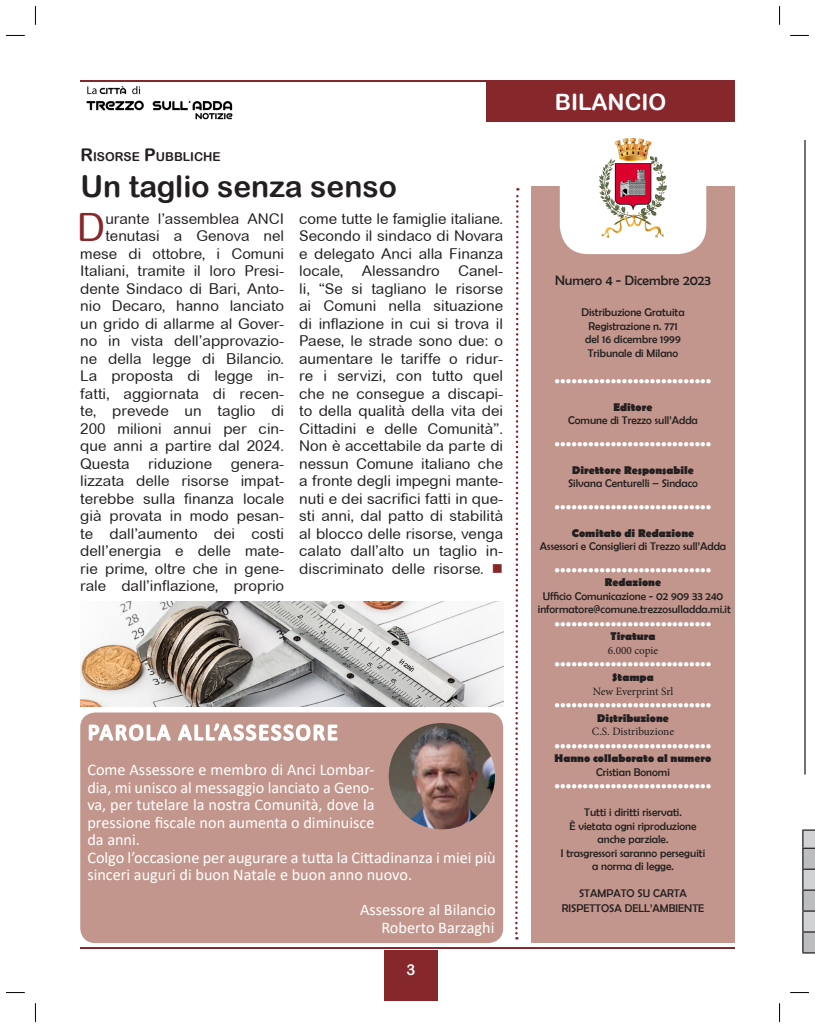
<style>
.page{position:relative;width:815px;height:1028px;background:#fff}
.page>*{position:absolute;margin:0;border:0;box-sizing:border-box;transform-origin:0 0}
.t1{font:39px "Arial Rounded MT";color:#86272b}
.t2{font:30px "Arial Rounded MT Bold";color:#231f20}
.t3{font:22.5px "Arial Rounded MT Bold";color:#fff}
.t4{font:16.25px/17.5px "Calibri";color:#fff}
.t5{font:15px/17.5px "Arial Rounded MT";color:#231f20;text-align:right}
.t6{font:15px "Arial Rounded MT Bold";color:#fff}
.t7{font:13.75px "Berlin Sans FB";color:#231f20}
.t8{font:12.25px "Arial Rounded MT Bold";color:#231f20}
.t9{font:11.25px/13.5px "Berlin Sans FB";color:#231f20;text-align:center}
.t10{font:700 11.25px "Berlin Sans FB";color:#231f20}
.t11{font:11.25px "Minion Pro";color:#231f20}
.t12{font:7.5px "Wingdings";color:#fff}
.s1{font-size:17.5px}
.s2{color:#86272b}
</style>
<div class="page">
<div style="left:384px;top:950px;width:54px;height:51px;background:#86272b"></div>
<hr style="left:80px;top:947px;width:655px;height:2px;background:#86272b">
<hr style="left:80px;top:80px;width:655px;height:2px;background:#86272b">
<div style="left:486px;top:82px;width:249px;height:40px;background:#86272b"></div>
<img style="left:86px;top:85px;width:147px;height:35px">
<svg style="left:802px;top:829px;width:13px;height:124px"></svg>
<hr style="left:804px;top:140px;width:2px;height:634px;background:#231f20">
<div style="left:80px;top:712px;width:423px;height:231px;background:#c2968c;border-radius:15px"></div>
<svg style="left:88px;top:723px;width:250px;height:18px"></svg>
<img style="left:389px;top:723px;width:106px;height:106px;border-radius:53px">
<svg style="left:515px;top:188px;width:5px;height:751px"></svg>
<div style="left:531px;top:187px;width:204px;height:756px;background:#c2968c"></div>
<div style="left:560px;top:125px;width:146px;height:129px;background:#fff;border-radius:28px"></div>
<img style="left:599px;top:139px;width:68px;height:99px">
<img style="left:80px;top:601px;width:423px;height:105px">
<svg style="left:6px;top:35px;width:19px;height:1px"></svg>
<svg style="left:790px;top:35px;width:19px;height:1px"></svg>
<svg style="left:6px;top:992px;width:19px;height:1px"></svg>
<svg style="left:790px;top:992px;width:19px;height:1px"></svg>
<svg style="left:35px;top:6px;width:1px;height:19px"></svg>
<svg style="left:35px;top:1003px;width:1px;height:19px"></svg>
<svg style="left:779px;top:6px;width:1px;height:19px"></svg>
<svg style="left:779px;top:1003px;width:1px;height:19px"></svg>
<p class="t8" style="left:80px;top:150px;width:142px"><span class="s1">R</span>ISORSE <span class="s1">P</span>UBBLICHE</p>
<h2 class="t2" style="left:80px;top:169px;width:318px">Un taglio senza senso</h2>
<h1 class="t1" style="left:77px;top:205px;width:30px">D</h1>
<p class="t5" style="left:80px;top:209px;width:205px">urante l’assemblea ANCI tenutasi a Genova nel mese di ottobre, i Comuni<br>Italiani, tramite il loro Presi&shy;dente Sindaco di Bari, Anto&shy;nio Decaro, hanno lanciato un grido di allarme al Gover&shy;no in vista dell’approvazio&shy;ne della legge di Bilancio.<br>La proposta di legge in&shy;fatti, aggiornata di recen&shy;te, prevede un taglio di<br>200 milioni annui per cin&shy;que anni a partire dal 2024.<br>Questa riduzione genera&shy;lizzata delle risorse impat&shy;terebbe sulla finanza locale già provata in modo pesan&shy;te dall’aumento dei costi dell’energia e delle mate&shy;rie prime, oltre che in gene&shy;rale dall’inflazione, proprio</p>
<p class="t5" style="left:299px;top:210px;width:205px;text-align:justify">come tutte le famiglie italiane.<br>Secondo il sindaco di Novara e delegato Anci alla Finanza locale, Alessandro Canel&shy;li, “Se si tagliano le risorse ai Comuni nella situazione di inflazione in cui si trova il Paese, le strade sono due: o aumentare le tariffe o ridur&shy;re i servizi, con tutto quel che ne consegue a discapi&shy;to della qualità della vita dei Cittadini e delle Comunità”.<br>Non è accettabile da parte di nessun Comune italiano che a fronte degli impegni mante&shy;nuti e dei sacrifici fatti in que&shy;sti anni, dal patto di stabilità al blocco delle risorse, venga calato dall’alto un taglio in&shy;discriminato delle risorse. <span class="s2">■</span></p>
<p class="t4" style="left:87px;top:760px;width:410px">Come Assessore e membro di Anci Lombar-<br>dia, mi unisco al messaggio lanciato a Geno-<br>va, per tutelare la nostra Comunità, dove la<br>pressione fiscale non aumenta o diminuisce<br>da anni.<br>Colgo l’occasione per augurare a tutta la Cittadinanza i miei più sinceri auguri di buon Natale e buon anno nuovo.</p>
<p class="t4" style="left:360px;top:900px;width:137px;text-align:right">Assessore al Bilancio<br>Roberto Barzaghi</p>
<p class="t6" style="left:407px;top:961px;width:10px">3</p>
<h3 class="t3" style="left:555px;top:89px;width:113px">BILANCIO</h3>
<p class="t7" style="left:555px;top:272px;width:158px">Numero 4 - Dicembre 2023</p>
<p class="t9" style="left:581px;top:306px;width:105px">Distribuzione Gratuita<br>Registrazione n. 771 del 16 dicembre 1999<br>Tribunale di Milano</p>
<p class="t12" style="left:555px;top:377px;width:158px">●●●●●●●●●●●●●●●●●●●●●●●●●●●●</p>
<p class="t10" style="left:613px;top:401px;width:41px">Editore</p>
<p class="t9" style="left:568px;top:414px;width:131px">Comune di Trezzo sull’Adda</p>
<p class="t12" style="left:555px;top:440px;width:158px">●●●●●●●●●●●●●●●●●●●●●●●●●●●●</p>
<p class="t10" style="left:572px;top:464px;width:123px">Direttore Responsabile</p>
<p class="t9" style="left:568px;top:477px;width:132px">Silvana Centurelli – Sindaco</p>
<p class="t12" style="left:555px;top:503px;width:158px">●●●●●●●●●●●●●●●●●●●●●●●●●●●●</p>
<p class="t10" style="left:572px;top:527px;width:124px">Comitato di Redazione</p>
<p class="t9" style="left:540px;top:540px;width:188px">Assessori e Consiglieri di Trezzo sull’Adda</p>
<p class="t12" style="left:555px;top:566px;width:158px">●●●●●●●●●●●●●●●●●●●●●●●●●●●●</p>
<p class="t10" style="left:605px;top:576px;width:58px">Redazione</p>
<p class="t9" style="left:538px;top:589px;width:195px">Ufficio Comunicazione - 02 909 33 240 informatore@comune.trezzosulladda.mi.it</p>
<p class="t12" style="left:555px;top:620px;width:158px">●●●●●●●●●●●●●●●●●●●●●●●●●●●●</p>
<p class="t10" style="left:611px;top:630px;width:46px">Tiratura</p>
<p class="t11" style="left:608px;top:643px;width:52px">6.000 copie</p>
<p class="t12" style="left:555px;top:660px;width:158px">●●●●●●●●●●●●●●●●●●●●●●●●●●●●</p>
<p class="t10" style="left:612px;top:671px;width:43px">Stampa</p>
<p class="t11" style="left:593px;top:683px;width:82px">New Everprint Srl</p>
<p class="t12" style="left:555px;top:701px;width:158px">●●●●●●●●●●●●●●●●●●●●●●●●●●●●</p>
<p class="t10" style="left:597px;top:711px;width:73px">Distribuzione</p>
<p class="t11" style="left:592px;top:724px;width:84px">C.S. Distribuzione</p>
<p class="t12" style="left:555px;top:741px;width:158px">●●●●●●●●●●●●●●●●●●●●●●●●●●●●</p>
<p class="t10" style="left:555px;top:752px;width:158px">Hanno collaborato al numero</p>
<p class="t9" style="left:596px;top:765px;width:75px">Cristian Bonomi</p>
<p class="t12" style="left:555px;top:782px;width:158px">●●●●●●●●●●●●●●●●●●●●●●●●●●●●</p>
<p class="t9" style="left:561px;top:805px;width:146px">Tutti i diritti riservati.<br>È vietata ogni riproduzione anche parziale.<br>I trasgressori saranno perseguiti a norma di legge.</p>
<p class="t9" style="left:562px;top:885px;width:144px;line-height:15px">STAMPATO SU CARTA<br>RISPETTOSA DELL’AMBIENTE</p>
</div>
